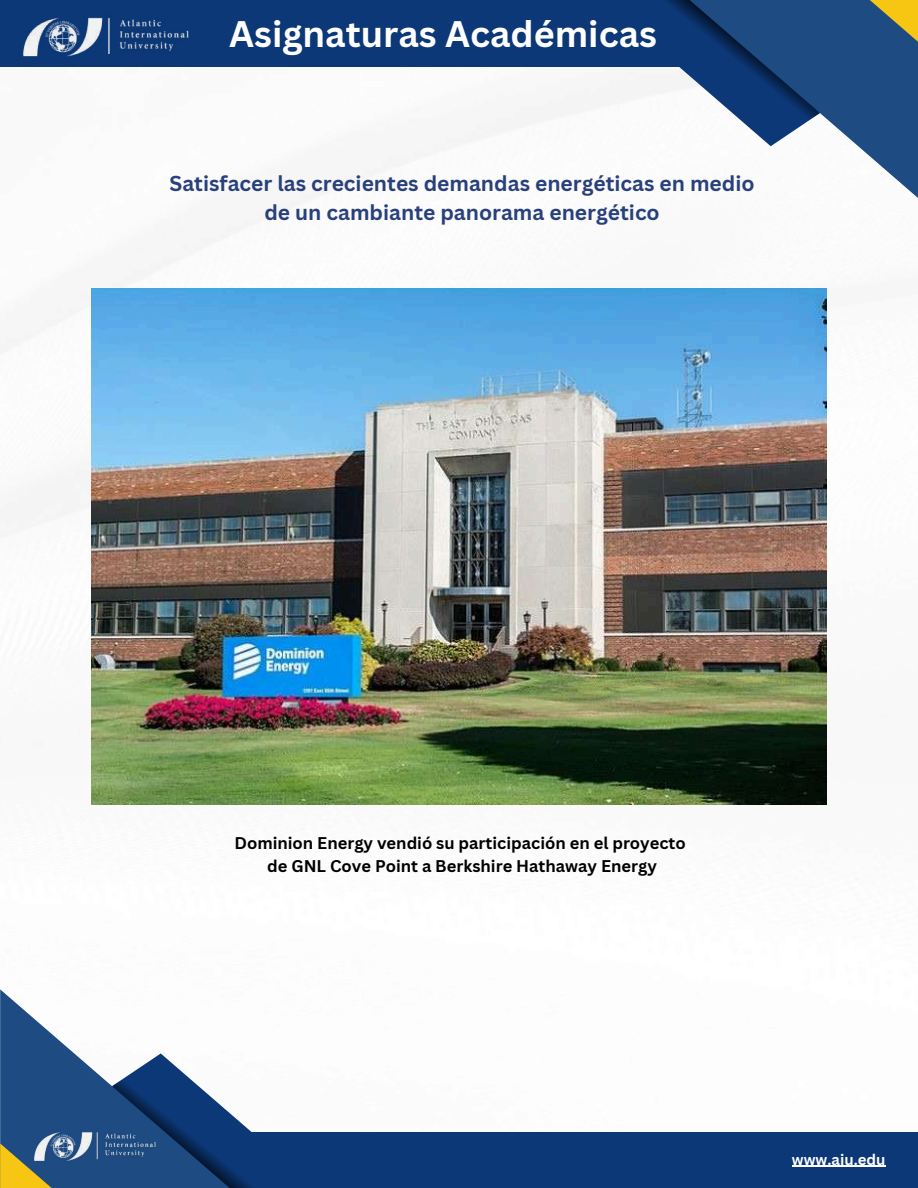
<style>
.page{position:relative;width:918px;height:1188px;background:#fff}
.page>*{position:absolute;margin:0;border:0;box-sizing:border-box;transform-origin:0 0}
.t1{font:700 36px "Canva Sans";color:#fff}
.t2{font:700 24px "Canva Sans";color:#fff}
.t3{font:700 21px/29.2px "Canva Sans";color:#28407b;text-align:center}
.t4{font:700 16.5px/22.5px "Canva Sans";color:#000;text-align:center}
.t5{font:700 15px "Canva Sans";color:#fff}
</style>
<div class="page">
<img style="left:0;top:66px;width:895px;height:739px">
<div style="left:0;top:0;width:699px;height:66px;background:#0c3877"></div>
<svg style="left:648px;top:0;width:270px;height:211px"></svg>
<svg style="left:828px;top:0;width:90px;height:55px;background:#4a646b"></svg>
<svg style="left:560px;top:0;width:260px;height:146px"></svg>
<img style="left:20px;top:17px;width:172px;height:50px">
<div style="left:175px;top:1132px;width:743px;height:56px;background:#0c3877"></div>
<svg style="left:0;top:989px;width:112px;height:199px;fill:#1e4b82"></svg>
<svg style="left:0;top:1143px;width:104px;height:45px;background:#757c55"></svg>
<svg style="left:112px;top:1053px;width:140px;height:135px"></svg>
<img style="left:31px;top:1124px;width:127px;height:44px">
<hr style="left:792px;top:1166px;width:94px;height:1px;background:#fff">
<img style="left:92px;top:288px;width:734px;height:517px">
<h2 class="t2" style="left:331px;top:8px;width:296px">AIU Student Publications</h2>
<h1 class="t1" style="left:229px;top:9px;width:429px">Asignaturas Académicas</h1>
<p class="t3" style="left:169px;top:168px;width:587px">Satisfacer las crecientes demandas energéticas en medio de un cambiante panorama energético</p>
<p class="t4" style="left:234px;top:831px;width:453px">Dominion Energy vendió su participación en el proyecto de GNL Cove Point a Berkshire Hathaway Energy</p>
<p class="t5" style="left:792px;top:1149px;width:95px">www.aiu.edu</p>
</div>
